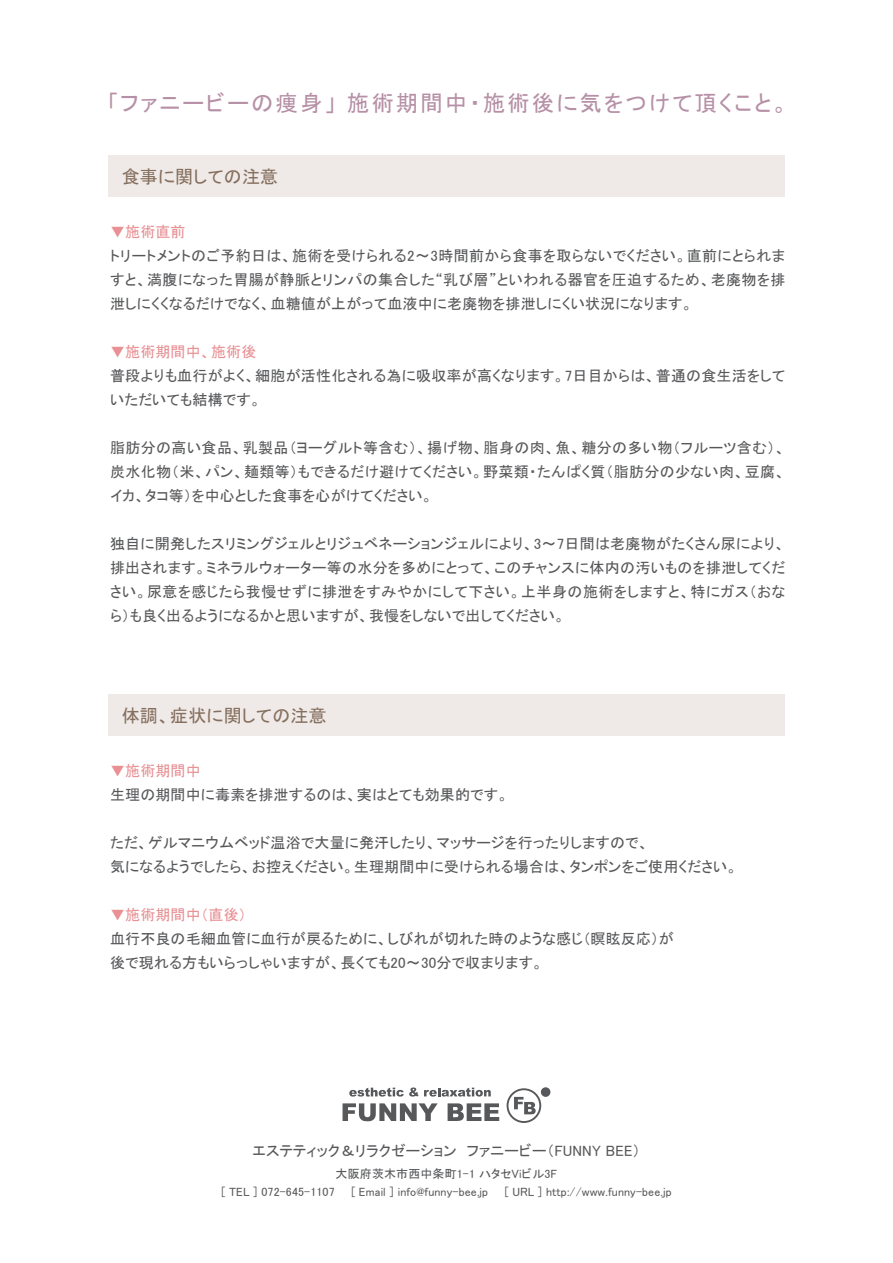
<style>
.page{position:relative;width:893px;height:1263px;background:#fff}
.page>*{position:absolute;margin:0;border:0;box-sizing:border-box;transform-origin:0 0}
.t1{font:22.5px "MS P Gothic";letter-spacing:.09em;color:#b690a6}
.t2{font:18px "MS P Gothic";letter-spacing:.01em;color:#856f5e}
.t3{font:15px/24px "MS P Gothic";letter-spacing:.01em;color:#57585a;text-align:justify}
.t4{font:15px "MS P Gothic";letter-spacing:.01em;color:#e89094}
.t5{font:12px/18px "MS P Gothic";letter-spacing:.01em;color:#57585a;text-align:center}
</style>
<div class="page">
<div style="left:108px;top:155px;width:677px;height:42px;background:#efeae7"></div>
<div style="left:108px;top:694px;width:677px;height:42px;background:#efeae7"></div>
<svg style="left:343px;top:1103px;width:95px;height:18px"></svg>
<svg style="left:448px;top:1103px;width:51px;height:18px"></svg>
<svg style="left:349px;top:1087px;width:142px;height:9px"></svg>
<svg style="left:507px;top:1088px;width:34px;height:35px"></svg>
<div style="left:541px;top:1087px;width:9px;height:10px;background:#57585a;border-radius:50%"></div>
<h1 class="t1" style="left:107px;top:91px;width:682px">「ファニービーの痩身」 施術期間中・施術後に気をつけて頂くこと。</h1>
<p class="t2" style="left:122px;top:167px;width:158px">食事に関しての注意</p>
<p class="t4" style="left:110px;top:224px;width:77px">▼施術直前</p>
<p class="t3" style="left:110px;top:244px;width:677px">トリートメントのご予約日は、施術を受けられる2～3時間前から食事を取らないでください。直前にとられますと、満腹になった胃腸が静脈とリンパの集合した“乳び層”といわれる器官を圧迫するため、老廃物を排泄しにくくなるだけでなく、血糖値が上がって血液中に老廃物を排泄しにくい状況になります。</p>
<p class="t4" style="left:110px;top:344px;width:148px">▼施術期間中、施術後</p>
<p class="t3" style="left:110px;top:364px;width:677px">普段よりも血行がよく、細胞が活性化される為に吸収率が高くなります。7日目からは、普通の食生活をしていただいても結構です。</p>
<p class="t3" style="left:110px;top:436px;width:677px">脂肪分の高い食品、乳製品（ヨーグルト等含む）、揚げ物、脂身の肉、魚、糖分の多い物（フルーツ含む）、炭水化物（米、パン、麺類等）もできるだけ避けてください。野菜類・たんぱく質（脂肪分の少ない肉、豆腐、イカ、タコ等）を中心とした食事を心がけてください。</p>
<p class="t3" style="left:110px;top:532px;width:677px">独自に開発したスリミングジェルとリジュベネーションジェルにより、3～7日間は老廃物がたくさん尿により、排出されます。ミネラルウォーター等の水分を多めにとって、このチャンスに体内の汚いものを排泄してください。尿意を感じたら我慢せずに排泄をすみやかにして下さい。上半身の施術をしますと、特にガス（おなら）も良く出るようになるかと思いますが、我慢をしないで出してください。</p>
<p class="t2" style="left:122px;top:706px;width:206px">体調、症状に関しての注意</p>
<p class="t4" style="left:110px;top:763px;width:92px">▼施術期間中</p>
<p class="t3" style="left:110px;top:783px;width:400px">生理の期間中に毒素を排泄するのは、実はとても効果的です。</p>
<p class="t3" style="left:110px;top:831px;width:629px">ただ、ゲルマニウムベッド温浴で大量に発汗したり、マッサージを行ったりしますので、<br>気になるようでしたら、お控えください。生理期間中に受けられる場合は、タンポンをご使用ください。</p>
<p class="t4" style="left:110px;top:907px;width:138px">▼施術期間中（直後）</p>
<p class="t3" style="left:110px;top:927px;width:565px">血行不良の毛細血管に血行が戻るために、しびれが切れた時のような感じ（瞑眩反応）が後で現れる方もいらっしゃいますが、長くても20～30分で収まります。</p>
<p class="t3" style="left:253px;top:1139px;width:389px">エステティック＆リラクゼーション　ファニービー（FUNNY BEE）</p>
<p class="t5" style="left:221px;top:1164px;width:452px">大阪府茨木市西中条町1-1 ハタセViビル3F<br>[ TEL ] 072-645-1107　　[ Email ] info@funny-bee.jp　　[ URL ] http://www.funny-bee.jp</p>
</div>
